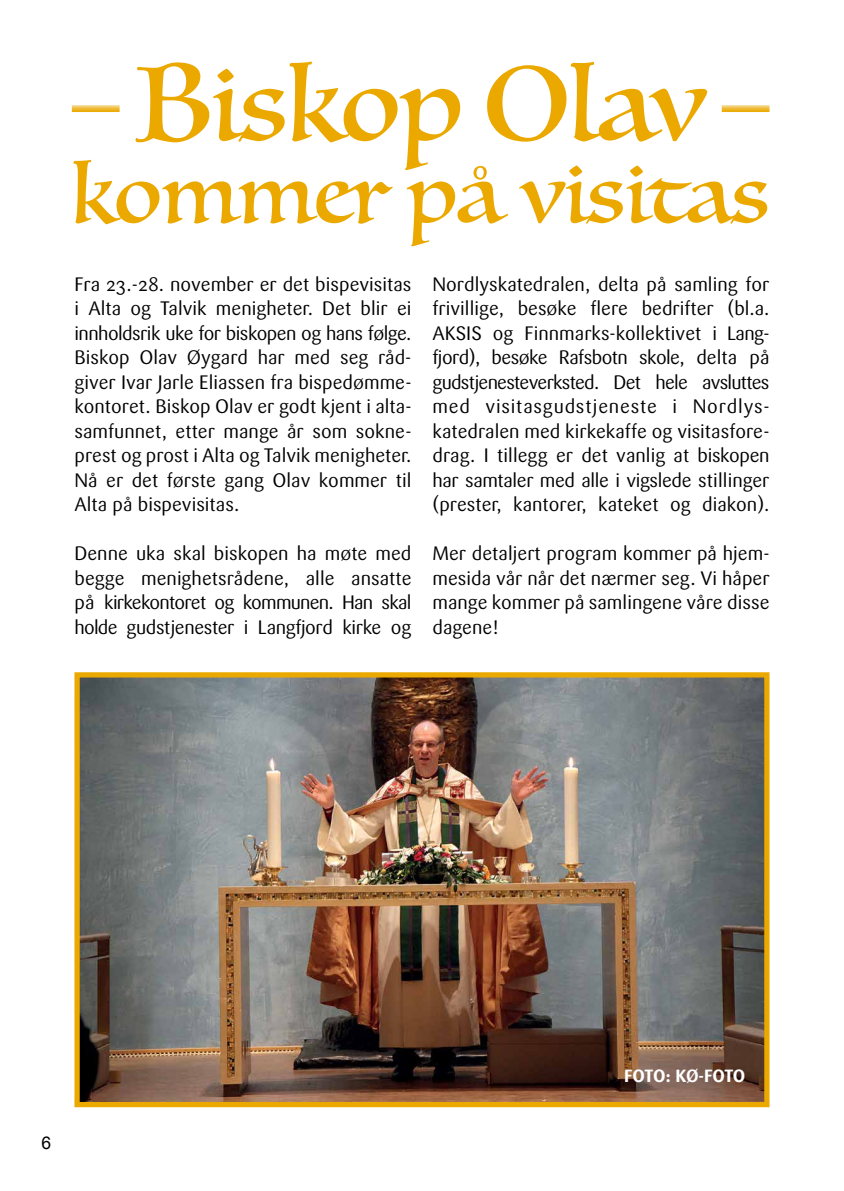
<style>
.page{position:relative;width:844px;height:1191px;background:#fff}
.page>*{position:absolute;margin:0;border:0;box-sizing:border-box;transform-origin:0 0}
.t1{font:103.08px "Luminari";color:#eba900}
.t2{font:82.08px "Luminari";color:#eba900}
.t3{font:19.25px/24.5px "Sari";color:#000;text-align:justify}
.t4{font:700 17.5px "Sari";letter-spacing:-.03em;color:#fff}
.t5{font:17.5px "Arial";color:#000}
</style>
<div class="page">
<img style="left:80px;top:678px;width:683px;height:423px">
<div style="left:74px;top:672px;width:695px;height:435px;border:5px solid #eba900"></div>
<svg style="left:72px;top:105px;width:48px;height:7px"></svg>
<svg style="left:721px;top:105px;width:48px;height:7px"></svg>
<h1 class="t1" style="left:136px;top:16px;width:571px">Biskop Olav</h1>
<h2 class="t2" style="left:72px;top:124px;width:699px">kommer på visitas</h2>
<p class="t3" style="left:74px;top:272px;width:338px">Fra 23.-28. november er det bispevisitas i Alta og Talvik menigheter. Det blir ei innholdsrik uke for biskopen og hans følge.<br>Biskop Olav Øygard har med seg råd&shy;giver Ivar Jarle Eliassen fra bispedømme&shy;kontoret. Biskop Olav er godt kjent i alta&shy;samfunnet, etter mange år som sokne&shy;prest og prost i Alta og Talvik menigheter.<br>Nå er det første gang Olav kommer til Alta på bispevisitas.</p>
<p class="t3" style="left:74px;top:541px;width:338px">Denne uka skal biskopen ha møte med begge menighetsrådene, alle ansatte på kirkekontoret og kommunen. Han skal holde gudstjenester i Langfjord kirke og</p>
<p class="t3" style="left:432px;top:272px;width:338px">Nordlyskatedralen, delta på samling for frivillige, besøke flere bedrifter (bl.a.<br>AKSIS og Finnmarks-kollektivet i Lang&shy;fjord), besøke Rafsbotn skole, delta på gudstjenesteverksted. Det hele avsluttes med visitasgudstjeneste i Nordlys&shy;katedralen med kirkekaffe og visitasfore&shy;drag. I tillegg er det vanlig at biskopen har samtaler med alle i vigslede stillinger (prester, kantorer, kateket og diakon).</p>
<p class="t3" style="left:432px;top:541px;width:338px">Mer detaljert program kommer på hjem&shy;mesida vår når det nærmer seg. Vi håper mange kommer på samlingene våre disse dagene!</p>
<p class="t5" style="left:42px;top:1131px;width:11px">6</p>
<p class="t4" style="left:624px;top:1065px;width:123px">FOTO: KØ-FOTO</p>
</div>
